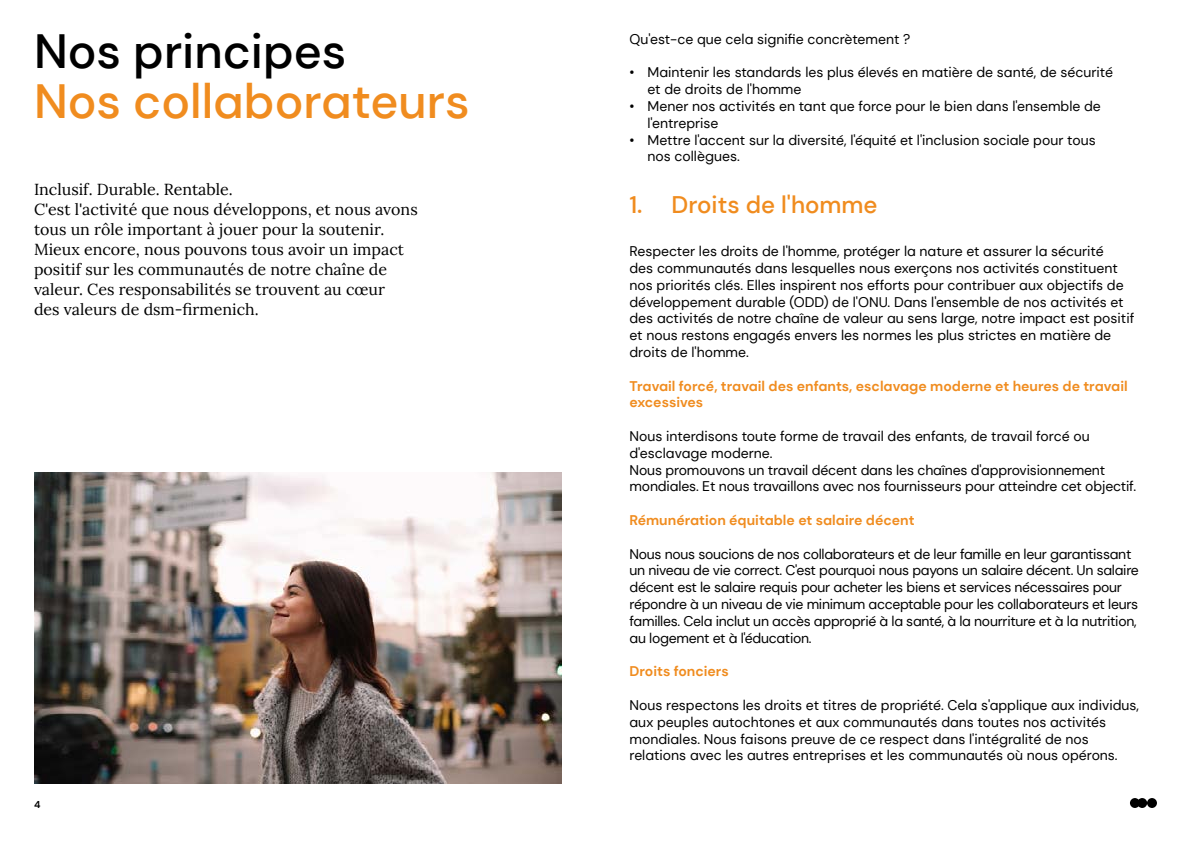
<style>
.page{position:relative;width:1191px;height:842px;background:#fff}
.page>*{position:absolute;margin:0;border:0;box-sizing:border-box;transform-origin:0 0}
.t1{font:500 48px "DM Sans";color:#f08c1f}
.t2{font:500 48px "DM Sans";color:#000}
.t3{font:500 24px "DM Sans";color:#f08c1f}
.t4{font:16px/20px "Lora";color:#000}
.t5{font:14px/16.8px "DM Sans";color:#000}
.t6{font:14px/16.8px "DM Sans";letter-spacing:-.02em;color:#000}
.t7{font:700 14px/16.8px "DM Sans";color:#f08c1f}
.t8{font:700 10px "DM Sans";color:#000}
</style>
<div class="page">
<svg style="left:1130px;top:798px;width:27px;height:10px"></svg>
<img style="left:34px;top:472px;width:527px;height:311px">
<h1 class="t2" style="left:34px;top:21px;width:314px">Nos principes</h1>
<h1 class="t1" style="left:34px;top:71px;width:437px">Nos collaborateurs</h1>
<p class="t4" style="left:34px;top:178px;width:385px">Inclusif. Durable. Rentable.<br>C'est l'activité que nous développons, et nous avons tous un rôle important à jouer pour la soutenir.<br>Mieux encore, nous pouvons tous avoir un impact positif sur les communautés de notre chaîne de valeur. Ces responsabilités se trouvent au cœur<br>des valeurs de dsm-firmenich.</p>
<p class="t8" style="left:34px;top:798px;width:8px">4</p>
<p class="t5" style="left:629px;top:30px;width:282px">Qu'est-ce que cela signifie concrètement ?</p>
<p class="t5" style="left:647px;top:64px;width:467px;text-indent:-18px">• Maintenir les standards les plus élevés en matière de santé, de sécurité et de droits de l'homme</p>
<p class="t5" style="left:647px;top:98px;width:455px;text-indent:-18px">• Mener nos activités en tant que force pour le bien dans l'ensemble de l'entreprise</p>
<p class="t5" style="left:647px;top:131px;width:450px;text-indent:-18px">• Mettre l'accent sur la diversité, l'équité et l'inclusion sociale pour tous nos collègues.</p>
<h2 class="t3" style="left:629px;top:190px;width:250px">1. Droits de l'homme</h2>
<p class="t5" style="left:629px;top:243px;width:506px">Respecter les droits de l'homme, protéger la nature et assurer la sécurité<br>des communautés dans lesquelles nous exerçons nos activités constituent nos priorités clés. Elles inspirent nos efforts pour contribuer aux objectifs de développement durable (ODD) de l'ONU. Dans l'ensemble de nos activités et des activités de notre chaîne de valeur au sens large, notre impact est positif et nous restons engagés envers les normes les plus strictes en matière de droits de l'homme.</p>
<p class="t7" style="left:629px;top:377px;width:500px">Travail forcé, travail des enfants, esclavage moderne et heures de travail excessives</p>
<p class="t5" style="left:629px;top:428px;width:508px">Nous interdisons toute forme de travail des enfants, de travail forcé ou d'esclavage moderne.<br>Nous promouvons un travail décent dans les chaînes d'approvisionnement mondiales. Et nous travaillons avec nos fournisseurs pour atteindre cet objectif.</p>
<p class="t7" style="left:629px;top:512px;width:286px">Rémunération équitable et salaire décent</p>
<p class="t6" style="left:629px;top:545px;width:511px">Nous nous soucions de nos collaborateurs et de leur famille en leur garantissant un niveau de vie correct. C'est pourquoi nous payons un salaire décent. Un salaire décent est le salaire requis pour acheter les biens et services nécessaires pour répondre à un niveau de vie minimum acceptable pour les collaborateurs et leurs familles. Cela inclut un accès approprié à la santé, à la nourriture et à la nutrition, au logement et à l'éducation.</p>
<p class="t7" style="left:629px;top:663px;width:101px">Droits fonciers</p>
<p class="t5" style="left:629px;top:696px;width:511px">Nous respectons les droits et titres de propriété. Cela s'applique aux individus, aux peuples autochtones et aux communautés dans toutes nos activités mondiales. Nous faisons preuve de ce respect dans l'intégralité de nos relations avec les autres entreprises et les communautés où nous opérons.</p>
</div>
